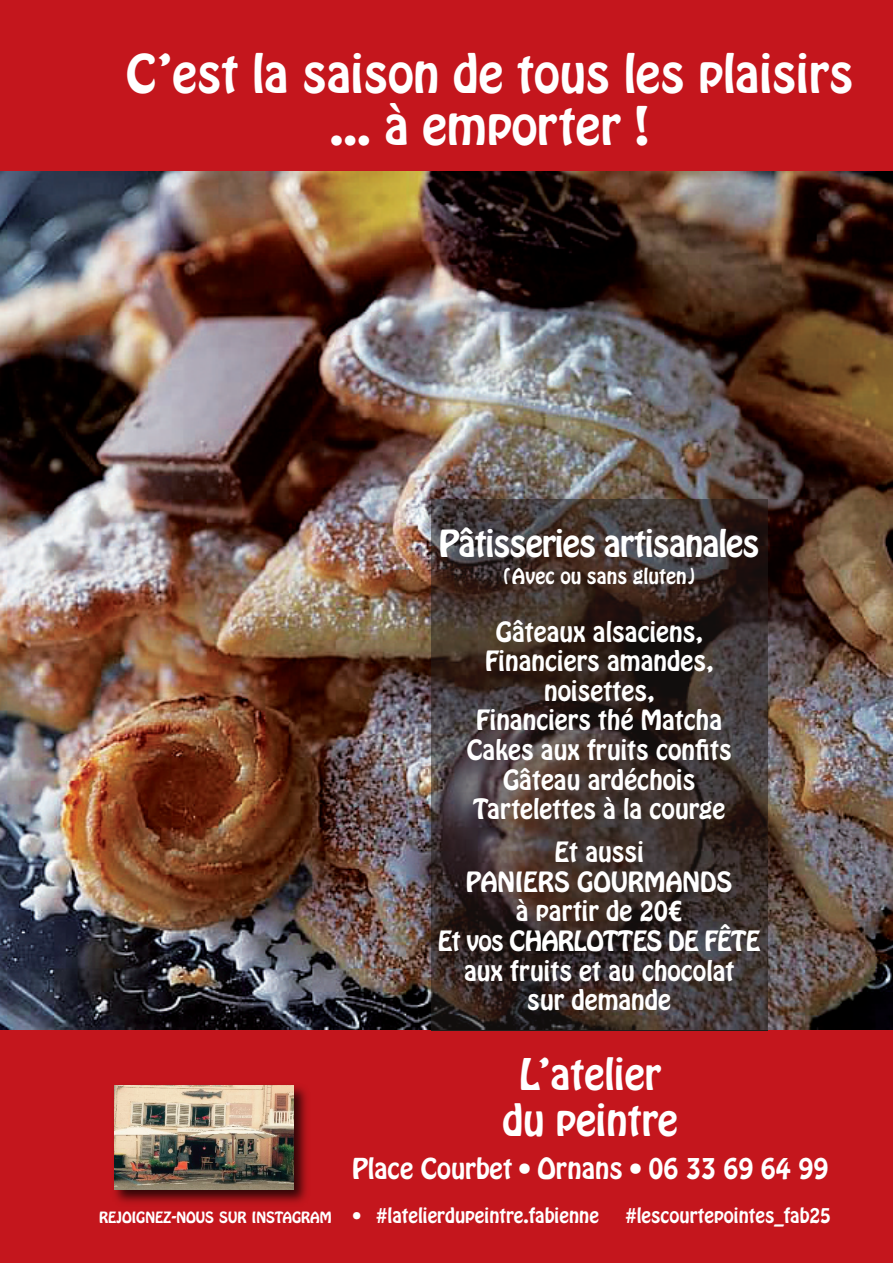
<style>
.page{position:relative;width:893px;height:1263px;background:#c4161d}
.page>*{position:absolute;margin:0;border:0;box-sizing:border-box;transform-origin:0 0}
.t1{font:47.1px/51.3px "Hobo Std";color:#fff;text-align:center}
.t2{font:38.4px/46.2px "Hobo Std";color:#fff;text-align:center}
.t3{font:33px "Hobo Std";letter-spacing:-.03em;color:#fff}
.t4{font:25.95px "Hobo Std";color:#fff}
.t5{font:24.6px/29.5px "Hobo Std";color:#fff;text-align:center}
.t6{font:19.2px "Hobo Std";color:#fff}
.t7{font:18.3px "Hobo Std";color:#fff}
.s1{font-size:25.5px}
.s2{font-size:13.8px}
</style>
<div class="page">
<img style="left:0;top:172px;width:893px;height:857px">
<img style="left:114px;top:1085px;width:193px;height:118px">
<img style="left:114px;top:1086px;width:179px;height:104px">
<img style="left:431px;top:499px;width:337px;height:531px">
<h1 class="t1" style="left:126px;top:53px;width:729px">C’est la saison de tous les plaisirs ... à emporter !</h1>
<h3 class="t3" style="left:439px;top:529px;width:322px">Pâtisseries artisanales</h3>
<p class="t6" style="left:503px;top:568px;width:194px">(Avec ou sans gluten)</p>
<p class="t5" style="left:467px;top:619px;width:267px">Gâteaux alsaciens,<br>Financiers amandes, noisettes,<br>Financiers thé Matcha<br>Cakes aux fruits confits<br>Gâteau ardéchois<br>Tartelettes à la courge</p>
<p class="t5" style="left:438px;top:840px;width:324px">Et aussi<br>PAniErs GourMAnds<br>à partir de 20€<br>Et vos ChArloTTEs dE FêTE aux fruits et au chocolat<br>sur demande</p>
<h2 class="t2" style="left:502px;top:1054px;width:177px">l’atelier du peintre</h2>
<p class="t4" style="left:352px;top:1157px;width:478px"><span class="s1">Place Courbet</span> • ornans • 06 33 69 64 99</p>
<p class="t7" style="left:99px;top:1207px;width:501px"><span class="s2">rEjoiGnEz</span>-<span class="s2">nous sur insTAGrAM</span> • #latelierdupeintre.fabienne</p>
<p class="t7" style="left:625px;top:1207px;width:207px">#lescourtepointes_fab25</p>
</div>
